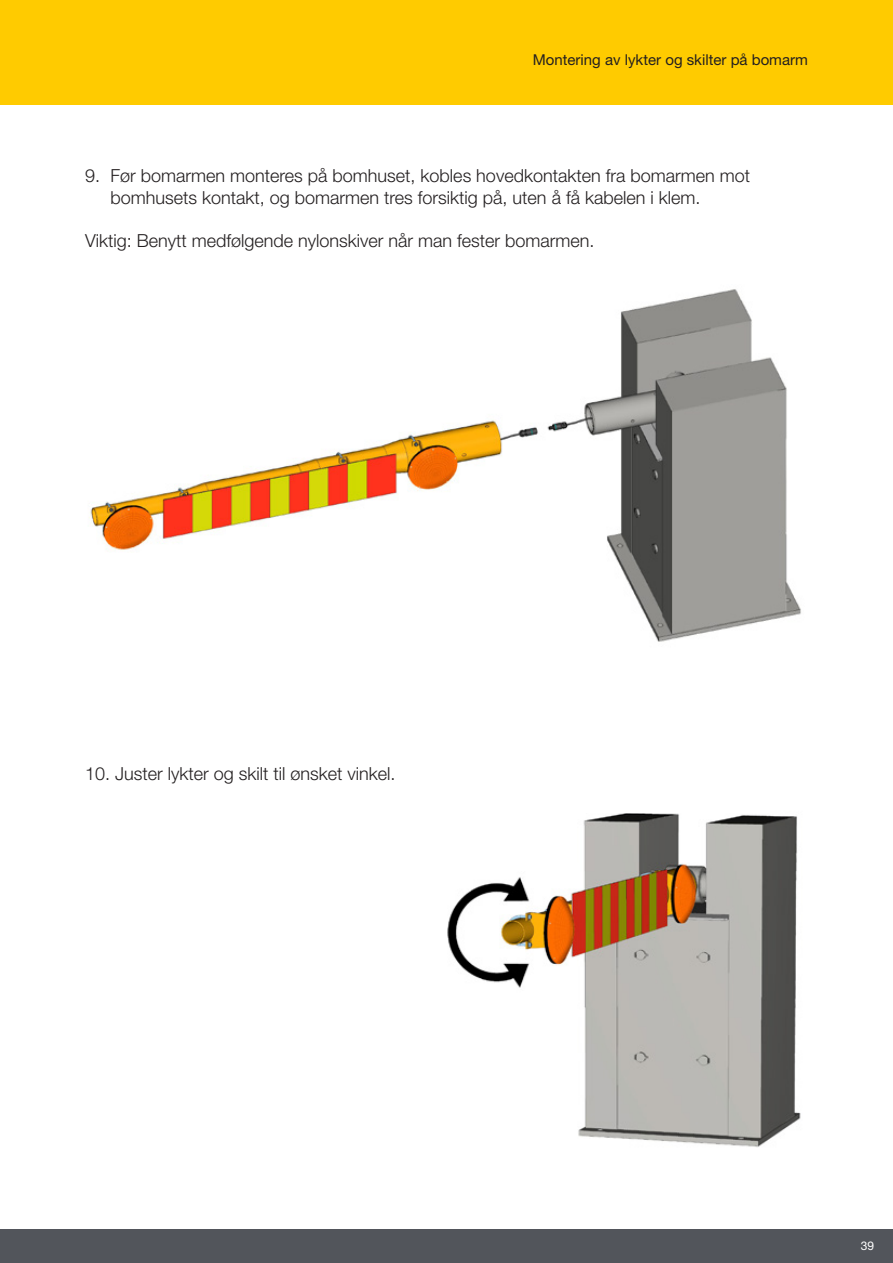
<style>
.page{position:relative;width:893px;height:1263px;background:#fff}
.page>*{position:absolute;margin:0;border:0;box-sizing:border-box;transform-origin:0 0}
.t1{font:300 18px/21.6px "Helvetica Neue LT Std";color:#231f20}
.t2{font:15px "Helvetica Neue LT Std";color:#231f20}
.t3{font:12px "Helvetica Neue LT Std";color:#fff}
</style>
<div class="page">
<div style="left:0;top:1229px;width:893px;height:34px;background:#52555b"></div>
<div style="left:0;top:0;width:893px;height:104px;background:#ffcb00"></div>
<img style="left:89px;top:289px;width:712px;height:353px">
<img style="left:447px;top:813px;width:354px;height:334px">
<p class="t2" style="left:533px;top:50px;width:277px">Montering av lykter og skilter på bomarm</p>
<p class="t2" style="left:505px;top:50px;width:248px">Rusthoven elektriske vippe- og sving</p>
<p class="t2" style="left:782px;top:50px;width:27px">mer</p>
<p class="t1" style="left:111px;top:165px;width:641px;text-indent:-26px">9. Før bomarmen monteres på bomhuset, kobles hovedkontakten fra bomarmen mot bomhusets kontakt, og bomarmen tres forsiktig på, uten å få kabelen i klem.</p>
<p class="t1" style="left:85px;top:229px;width:511px">Viktig: Benytt medfølgende nylonskiver når man fester bomarmen.</p>
<p class="t1" style="left:85px;top:763px;width:312px">10. Juster lykter og skilt til ønsket vinkel.</p>
<p class="t3" style="left:861px;top:1238px;width:15px">39</p>
<p class="t3" style="left:864px;top:1238px;width:8px">5</p>
</div>
